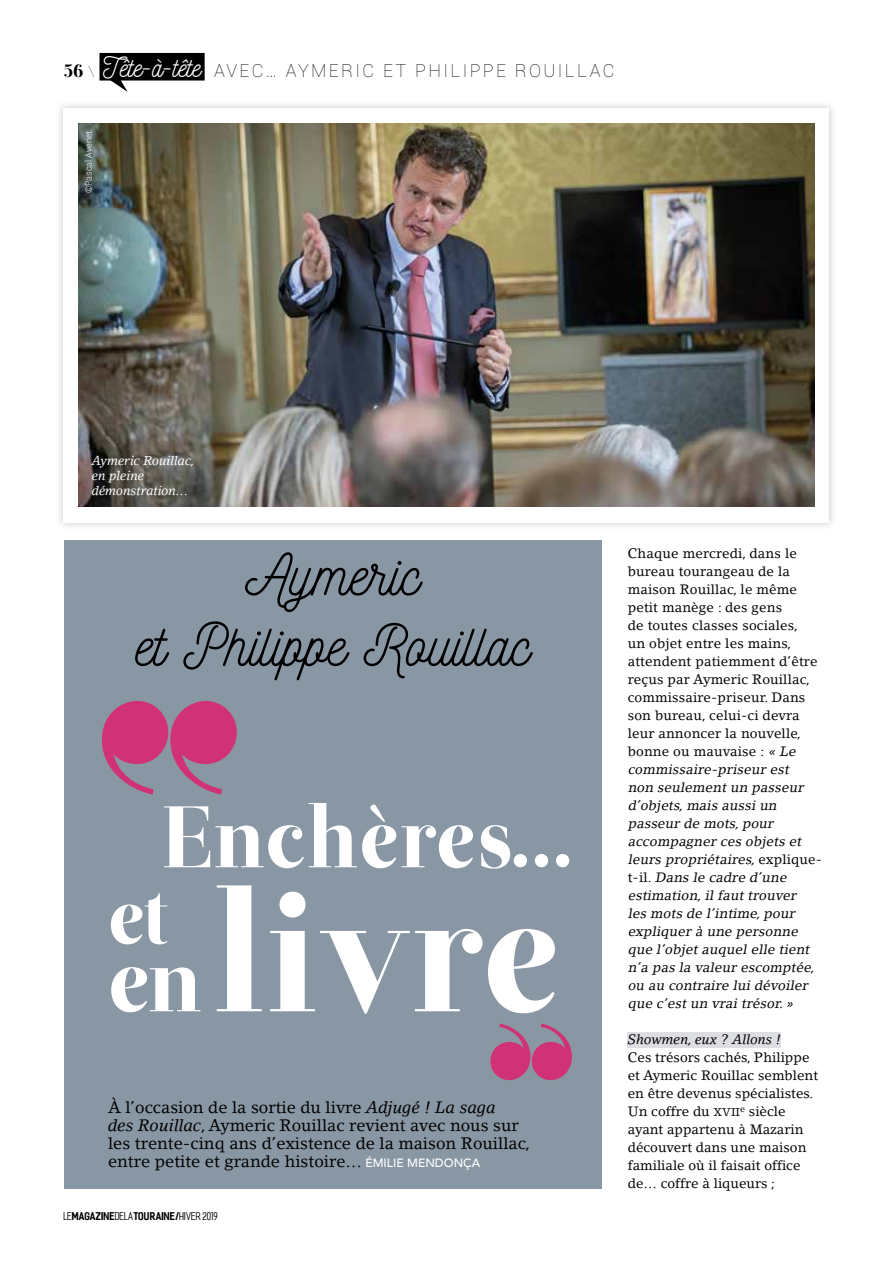
<style>
.page{position:relative;width:893px;height:1263px;background:#fff}
.page>*{position:absolute;margin:0;border:0;box-sizing:border-box;transform-origin:0 0}
.t1{font:170.4px "Otama ep";letter-spacing:-.005em;color:#fff}
.t2{font:87px "Otama ep";color:#fff}
.t3{font:80.4px "Otama ep";color:#fff}
.t4{font:58.5px/70.5px "Nickainley";color:#000;text-align:center}
.t5{font:100 18px "Roboto";letter-spacing:.13em;color:#000}
.t6{font:16.5px/18px "Lino Letter";color:#000}
.t7{font:italic 13.5px/18px "Lino Letter";color:#000}
.t8{font:13.5px/18px "Lino Letter";color:#000}
.t9{font:italic 13.5px "Lino Letter Std";color:#000}
.t10{font:italic 12.75px/15px "Lino Letter Std";letter-spacing:-.01em;color:#fff}
.t11{font:700 semi-condensed 10.5px "Fester";letter-spacing:-.015em;color:#000}
.t12{font:300 9px "Roboto";color:#fff}
.s1{font-family:"Otama ep";font-weight:400}
.s2{font-family:"Slim Joe";font-weight:400;font-size:15px}
.s3{font-family:"Nickainley";font-weight:400;font-size:26.7px;color:#fff}
.s4{font-size:91.35px}
.s5{font-family:"Lino Letter Std";font-style:italic}
.s6{font-family:"Avenir";font-weight:500;font-size:12px;color:#fff}
.s7{font-weight:400}
.s8{font-style:normal}
.s9{font-size:11.25px}
</style>
<div class="page">
<div style="left:64px;top:540px;width:537px;height:648px;background:#8996a3"></div>
<img style="left:79px;top:124px;width:735px;height:382px">
<svg style="left:102px;top:701px;width:135px;height:93px"></svg>
<svg style="left:490px;top:1023px;width:82px;height:57px"></svg>
<svg style="left:99px;top:53px;width:106px;height:39px"></svg>
<div style="left:628px;top:1032px;width:153px;height:15px;background:#dcdee3"></div>
<h3 class="t5" style="left:64px;top:58px;width:552px"><span class="s1">56</span><span class="s2">\</span> <span class="s3">Tête-à-tête</span> AVEC… AYMERIC ET PHILIPPE ROUILLAC</h3>
<p class="t12" style="left:82px;top:193px;width:64px;rotate:-90deg">©Pascal Avenet</p>
<p class="t10" style="left:92px;top:453px;width:104px">Aymeric Rouillac, en pleine démonstration…</p>
<h3 class="t4" style="left:135px;top:539px;width:396px">Aymeric<br>et Philippe Rouillac</h3>
<h2 class="t2" style="left:162px;top:785px;width:409px">Enchères…</h2>
<h1 class="t1" style="left:108px;top:851px;width:454px"><span class="s4">en</span>livre</h1>
<h3 class="t3" style="left:108px;top:868px;width:63px">et</h3>
<p class="t6" style="left:108px;top:1098px;width:423px">À l’occasion de la sortie du livre <span class="s5">Adjugé ! La saga<br>des Rouillac</span>, Aymeric Rouillac revient avec nous sur les trente-cinq ans d’existence de la maison Rouillac, entre petite et grande histoire… <span class="s6">ÉMILIE MENDONÇA</span></p>
<p class="t11" style="left:64px;top:1210px;width:156px"><span class="s7">LE</span>MAGAZINE<span class="s7">DELA</span>TOURAINE/<span class="s7">HIVER 2019</span></p>
<p class="t7" style="left:628px;top:544px;width:196px"><span class="s8">Chaque mercredi, dans le bureau tourangeau de la maison Rouillac, le même petit manège : des gens<br>de toutes classes sociales,<br>un objet entre les mains, attendent patiemment d’être reçus par Aymeric Rouillac, commissaire-priseur. Dans son bureau, celui-ci devra leur annoncer la nouvelle, bonne ou mauvaise :</span> « Le commissaire-priseur est non seulement un passeur d’obj ets,mais aussi un passeur de mots,pour accompagner ces obj ets et leurs propriétaires,<span class="s8">e x p l i q u e - t - i l .</span> Dans le cadre d’une estimation,il faut trouver les mots de l’intime,pour expliquer à une personne que l’obj et auquel elle tient n’a pas la valeur escomptée, ou au contraire lui dévoiler que c’est un vrai trésor.»</p>
<p class="t9" style="left:628px;top:1031px;width:155px">Showmen, eux ? Allons !</p>
<p class="t8" style="left:628px;top:1048px;width:192px">Ces trésors cachés, Philippe et Aymeric Rouillac semblent en être devenus spécialistes.<br>Un coffre du <span class="s9">XVII</span><sup>e</sup> siècle ayant appartenu à Mazarin découvert dans une maison familiale où il faisait office de… coffre à liqueurs ;</p>
</div>
